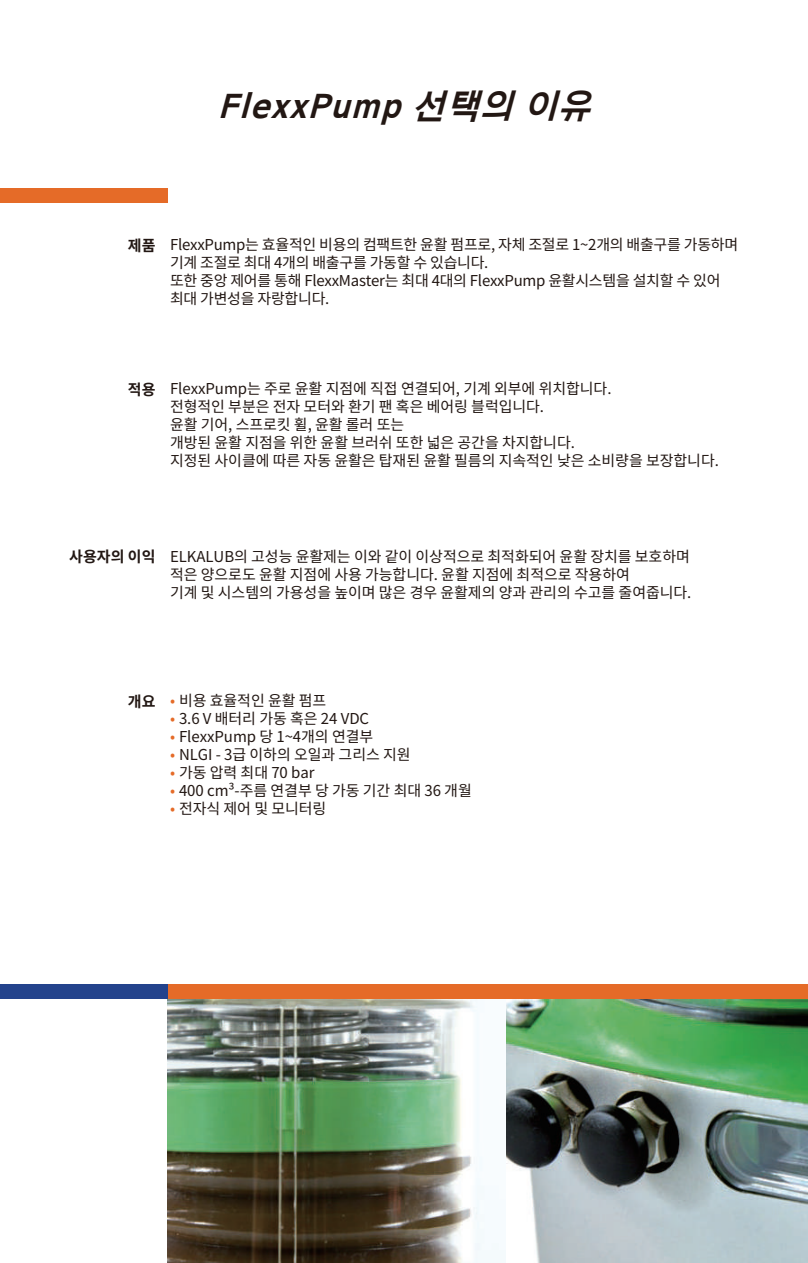
<style>
.page{position:relative;width:808px;height:1263px;background:#fff}
.page>*{position:absolute;margin:0;border:0;box-sizing:border-box;transform-origin:0 0}
.t1{font:italic 36px "Arita dotum Bold TTF";color:#221713}
.t2{font:15px/18px "Noto Sans CJ Kkr";letter-spacing:-.005em;color:#221713}
.t3{font:700 15px "Noto Sans CJ Kkr";color:#221713}
.s1{color:#e56b28}
</style>
<div class="page">
<img style="left:168px;top:999px;width:338px;height:264px">
<img style="left:506px;top:999px;width:302px;height:264px">
<div style="left:168px;top:984px;width:640px;height:15px;background:#e56b28"></div>
<div style="left:0;top:984px;width:168px;height:15px;background:#23438c"></div>
<div style="left:0;top:189px;width:167px;height:14px;background:#e56b28"></div>
<h1 class="t1" style="left:218px;top:89px;width:384px">FlexxPump 선택의 이유</h1>
<p class="t3" style="left:128px;top:237px;width:29px">제품</p>
<p class="t2" style="left:170px;top:236px;width:570px">FlexxPump는 효율적인 비용의 컴팩트한 윤활 펌프로, 자체 조절로 1~2개의 배출구를 가동하며 기계 조절로 최대 4개의 배출구를 가동할 수 있습니다.<br>또한 중앙 제어를 통해 FlexxMaster는 최대 4대의 FlexxPump 윤활시스템을 설치할 수 있어 최대 가변성을 자랑합니다.</p>
<p class="t3" style="left:128px;top:381px;width:29px">적용</p>
<p class="t2" style="left:170px;top:380px;width:550px">FlexxPump는 주로 윤활 지점에 직접 연결되어, 기계 외부에 위치합니다.<br>전형적인 부분은 전자 모터와 환기 팬 혹은 베어링 블럭입니다.<br>윤활 기어, 스프로킷 휠, 윤활 롤러 또는<br>개방된 윤활 지점을 위한 윤활 브러쉬 또한 넓은 공간을 차지합니다.<br>지정된 사이클에 따른 자동 윤활은 탑재된 윤활 필름의 지속적인 낮은 소비량을 보장합니다.</p>
<p class="t3" style="left:69px;top:548px;width:88px">사용자의 이익</p>
<p class="t2" style="left:170px;top:548px;width:523px">ELKALUB의 고성능 윤활제는 이와 같이 이상적으로 최적화되어 윤활 장치를 보호하며 적은 양으로도 윤활 지점에 사용 가능합니다. 윤활 지점에 최적으로 작용하여<br>기계 및 시스템의 가용성을 높이며 많은 경우 윤활제의 양과 관리의 수고를 줄여줍니다.</p>
<p class="t3" style="left:128px;top:693px;width:29px">개요</p>
<p class="t2" style="left:170px;top:692px;width:158px"><span class="s1">•</span> 비용 효율적인 윤활 펌프</p>
<p class="t2" style="left:170px;top:710px;width:201px"><span class="s1">•</span> 3.6 V 배터리 가동 혹은 24 VDC</p>
<p class="t2" style="left:170px;top:728px;width:205px"><span class="s1">•</span> FlexxPump 당 1~4개의 연결부</p>
<p class="t2" style="left:170px;top:746px;width:242px"><span class="s1">•</span> NLGI - 3급 이하의 오일과 그리스 지원</p>
<p class="t2" style="left:170px;top:764px;width:146px"><span class="s1">•</span> 가동 압력 최대 70 bar</p>
<p class="t2" style="left:170px;top:782px;width:303px"><span class="s1">•</span> 400 cm³-주름 연결부 당 가동 기간 최대 36 개월</p>
<p class="t2" style="left:170px;top:800px;width:158px"><span class="s1">•</span> 전자식 제어 및 모니터링</p>
</div>
